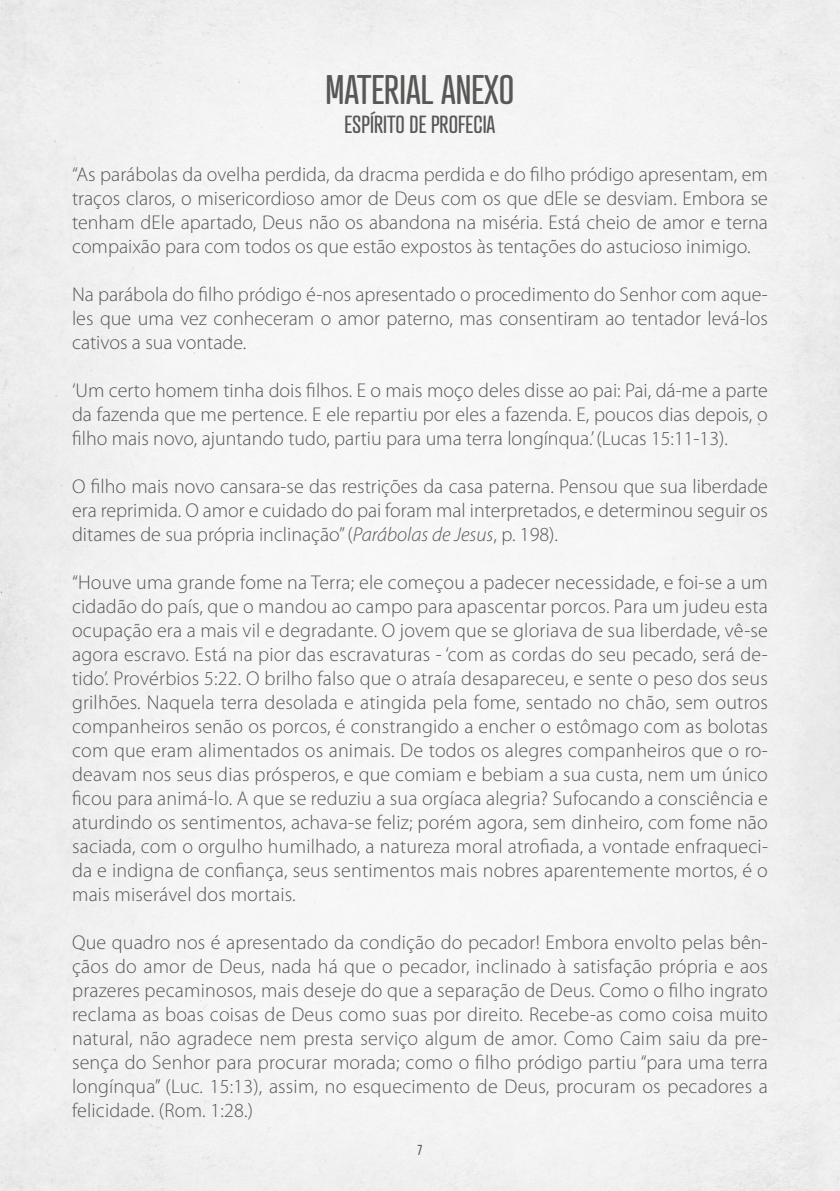
<style>
.page{position:relative;width:840px;height:1191px;background:#fff}
.page>*{position:absolute;margin:0;border:0;box-sizing:border-box;transform-origin:0 0}
.t1{font:40px "Atrament";color:#575756}
.t2{font:24px "Atrament";color:#575756}
.t3{font:300 20px/24px "Myriad Pro";color:#575756;text-align:justify}
.t4{font:14px "Atrament";color:#575756}
.s1{font-style:italic}
</style>
<div class="page">
<h1 class="t1" style="left:325px;top:65px;width:190px">MATERIAL ANEXO</h1>
<p class="t2" style="left:344px;top:110px;width:152px">ESPÍRITO DE PROFECIA</p>
<p class="t3" style="left:72px;top:162px;width:697px">“As parábolas da ovelha perdida, da dracma perdida e do filho pródigo apresentam, em traços claros, o misericordioso amor de Deus com os que dEle se desviam. Embora se tenham dEle apartado, Deus não os abandona na miséria. Está cheio de amor e terna compaixão para com todos os que estão expostos às tentações do astucioso inimigo.</p>
<p class="t3" style="left:72px;top:282px;width:697px">Na parábola do filho pródigo é-nos apresentado o procedimento do Senhor com aque&shy;les que uma vez conheceram o amor paterno, mas consentiram ao tentador levá-los cativos a sua vontade.</p>
<p class="t3" style="left:72px;top:378px;width:697px">‘Um certo homem tinha dois filhos. E o mais moço deles disse ao pai: Pai, dá-me a parte da fazenda que me pertence. E ele repartiu por eles a fazenda. E, poucos dias depois, o filho mais novo, ajuntando tudo, partiu para uma terra longínqua.’ (Lucas 15:11-13).</p>
<p class="t3" style="left:72px;top:474px;width:697px">O filho mais novo cansara-se das restrições da casa paterna. Pensou que sua liberdade era reprimida. O amor e cuidado do pai foram mal interpretados, e determinou seguir os ditames de sua própria inclinação” (<span class="s1">Parábolas de Jesus</span>, p. 198).</p>
<p class="t3" style="left:72px;top:570px;width:697px">“Houve uma grande fome na Terra; ele começou a padecer necessidade, e foi-se a um cidadão do país, que o mandou ao campo para apascentar porcos. Para um judeu esta ocupação era a mais vil e degradante. O jovem que se gloriava de sua liberdade, vê-se agora escravo. Está na pior das escravaturas - ‘com as cordas do seu pecado, será de&shy;tido’. Provérbios 5:22. O brilho falso que o atraía desapareceu, e sente o peso dos seus grilhões. Naquela terra desolada e atingida pela fome, sentado no chão, sem outros companheiros senão os porcos, é constrangido a encher o estômago com as bolotas com que eram alimentados os animais. De todos os alegres companheiros que o ro&shy;deavam nos seus dias prósperos, e que comiam e bebiam a sua custa, nem um único ficou para animá-lo. A que se reduziu a sua orgíaca alegria? Sufocando a consciência e aturdindo os sentimentos, achava-se feliz; porém agora, sem dinheiro, com fome não saciada, com o orgulho humilhado, a natureza moral atrofiada, a vontade enfraqueci&shy;da e indigna de confiança, seus sentimentos mais nobres aparentemente mortos, é o mais miserável dos mortais.</p>
<p class="t3" style="left:72px;top:930px;width:697px">Que quadro nos é apresentado da condição do pecador! Embora envolto pelas bên&shy;çãos do amor de Deus, nada há que o pecador, inclinado à satisfação própria e aos prazeres pecaminosos, mais deseje do que a separação de Deus. Como o filho ingrato reclama as boas coisas de Deus como suas por direito. Recebe-as como coisa muito natural, não agradece nem presta serviço algum de amor. Como Caim saiu da pre&shy;sença do Senhor para procurar morada; como o filho pródigo partiu “para uma terra longínqua” (Luc. 15:13), assim, no esquecimento de Deus, procuram os pecadores a felicidade. (Rom. 1:28.)</p>
<p class="t4" style="left:417px;top:1141px;width:6px">7</p>
</div>
